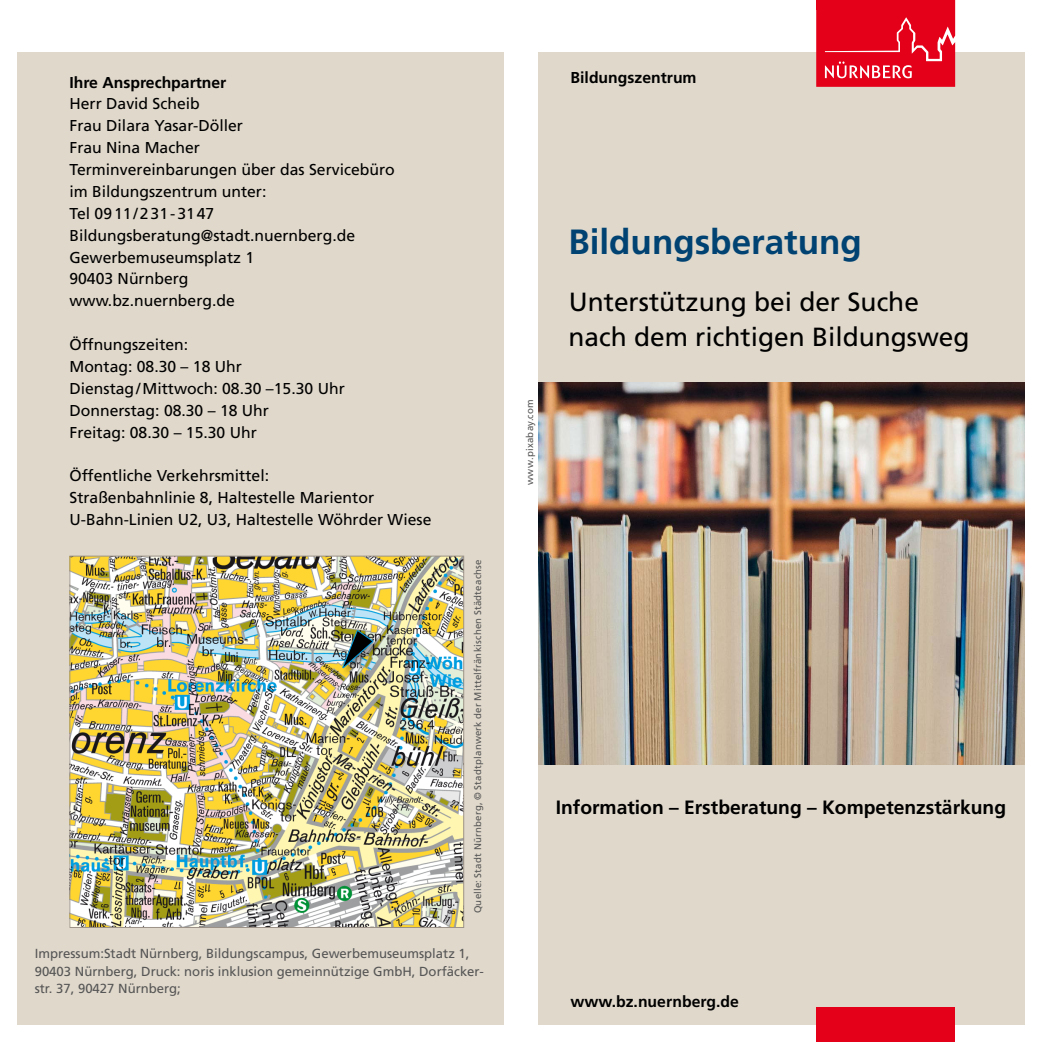
<style>
.page{position:relative;width:1042px;height:1042px;background:#fff}
.page>*{position:absolute;margin:0;border:0;box-sizing:border-box;transform-origin:0 0}
.t1{font:700 35px "Frutiger LT Com";color:#004272}
.t2{font:26.25px/35px "Frutiger LT Com";color:#000}
.t3{font:700 19.25px "Frutiger LT Com";color:#000}
.t4{font:15.75px/21.9px "Frutiger LT Com";color:#000}
.t5{font:700 15.75px "Frutiger LT Com";color:#000}
.t6{font:13.12px/17.5px "Frutiger LT Com";color:#565656}
.t7{font:9.62px "Frutiger LT Com";letter-spacing:.02em;color:#565656}
</style>
<div class="page">
<div style="left:538px;top:52px;width:486px;height:972px;background:#e0d8cb"></div>
<img style="left:538px;top:382px;width:486px;height:382px">
<div style="left:17px;top:52px;width:487px;height:972px;background:#e0d8cb"></div>
<img style="left:71px;top:558px;width:391px;height:368px">
<div style="left:69px;top:556px;width:395px;height:372px;border:1px solid #9c9287"></div>
<div style="left:341px;top:628px;width:41px;height:48px;background:#000;opacity:.4"></div>
<svg style="left:342px;top:629px;width:32px;height:40px"></svg>
<div style="left:816px;top:1007px;width:139px;height:35px;background:#e30018"></div>
<svg style="left:816px;top:10px;width:139px;height:77px;background:#e5172d"></svg>
<div style="left:816px;top:0;width:139px;height:10px;background:#e30018"></div>
<p class="t5" style="left:69px;top:73px;width:158px">Ihre Ansprechpartner</p>
<p class="t4" style="left:69px;top:93px;width:327px">Herr David Scheib<br>Frau Dilara Yasar-Döller<br>Frau Nina Macher<br>Terminvereinbarungen über das Servicebüro im Bildungszentrum unter:<br>Tel 0911/231-3147<br>Bildungsberatung@stadt.nuernberg.de<br>Gewerbemuseumsplatz 1<br>90403 Nürnberg<br>www.bz.nuernberg.de</p>
<p class="t4" style="left:69px;top:334px;width:277px">Öffnungszeiten:<br>Montag: 08.30 – 18 Uhr<br>Dienstag/Mittwoch: 08.30 –15.30 Uhr<br>Donnerstag: 08.30 – 18 Uhr<br>Freitag: 08.30 – 15.30 Uhr</p>
<p class="t4" style="left:69px;top:465px;width:363px">Öffentliche Verkehrsmittel:<br>Straßenbahnlinie 8, Haltestelle Marientor<br>U-Bahn-Linien U2, U3, Haltestelle Wöhrder Wiese</p>
<p class="t7" style="left:472px;top:913px;width:355px;rotate:-90deg">Quelle: Stadt Nürnberg, © Stadtplanwerk der Mittelfränkischen Städteachse</p>
<p class="t6" style="left:35px;top:945px;width:451px">Impressum:Stadt Nürnberg, Bildungscampus, Gewerbemuseumsplatz 1,<br>90403 Nürnberg, Druck: noris inklusion gemeinnützige GmbH, Dorfäcker&shy;str. 37, 90427 Nürnberg;</p>
<p class="t5" style="left:570px;top:68px;width:127px">Bildungszentrum</p>
<p class="t7" style="left:524px;top:485px;width:87px;rotate:-90deg">www.pixabay.com</p>
<h1 class="t1" style="left:568px;top:221px;width:295px">Bildungsberatung</h1>
<h2 class="t2" style="left:568px;top:284px;width:403px">Unterstützung bei der Suche nach dem richtigen Bildungsweg</h2>
<p class="t3" style="left:556px;top:796px;width:452px">Information – Erstberatung – Kompetenzstärkung</p>
<p class="t5" style="left:570px;top:992px;width:170px">www.bz.nuernberg.de</p>
</div>
